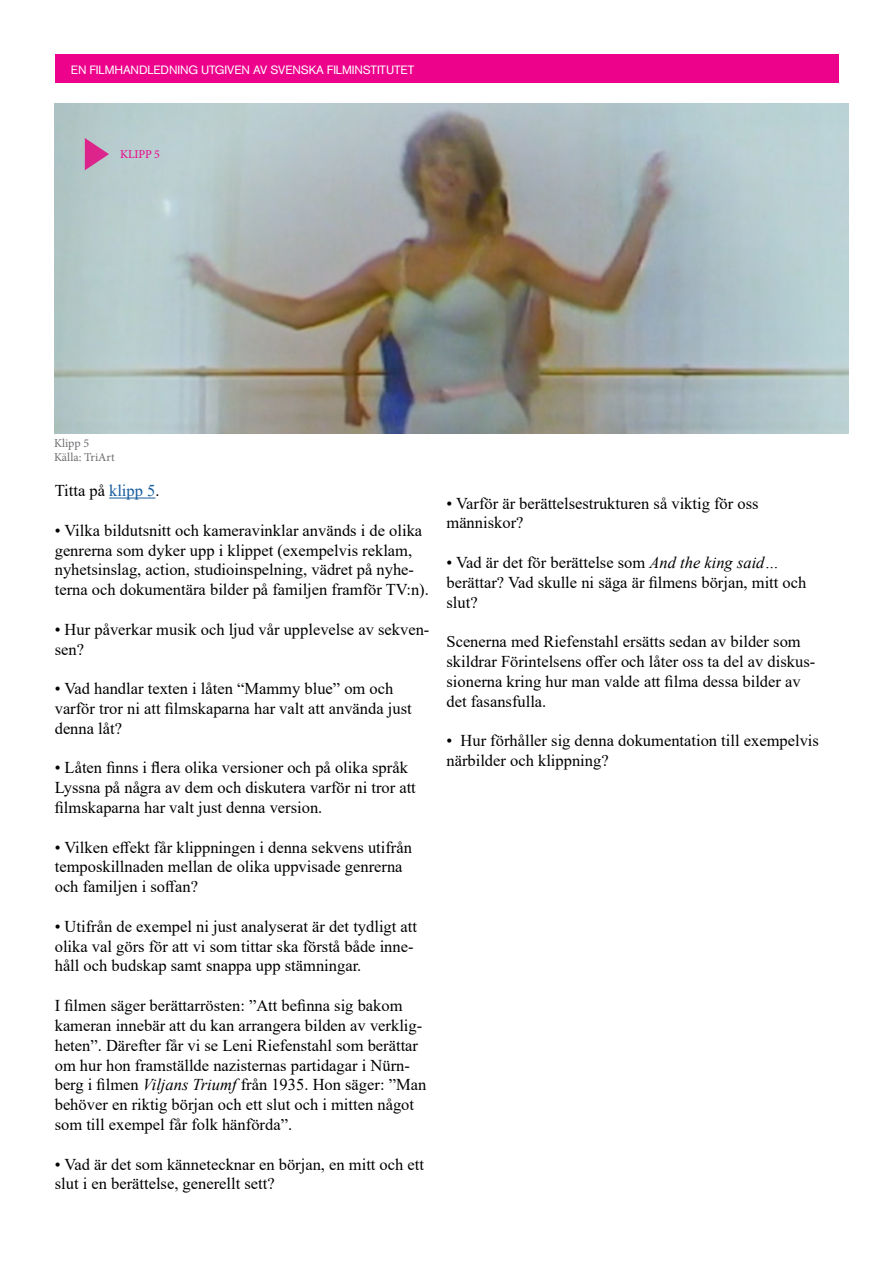
<style>
.page{position:relative;width:893px;height:1263px;background:#fff}
.page>*{position:absolute;margin:0;border:0;box-sizing:border-box;transform-origin:0 0}
.t1{font:16.5px/19.8px "Times New Roman";color:#000}
.t2{font:12px "Akzidenz Grotesk BQ";letter-spacing:-.01em;color:#fff}
.t3{font:12px "Minion Pro";color:#6c6d70}
.t4{font:12px "Minion Pro";letter-spacing:-.01em;color:#ed028c}
.s1{color:#175d9e}
.s2{font-style:italic}
</style>
<div class="page">
<div style="left:55px;top:55px;width:783px;height:28px;background:#ed028c"></div>
<hr style="left:109px;top:498px;width:46px;height:1px;background:#175d9e">
<img style="left:54px;top:103px;width:794px;height:331px">
<svg style="left:85px;top:138px;width:24px;height:32px"></svg>
<p class="t2" style="left:71px;top:63px;width:345px">EN FILMHANDLEDNING UTGIVEN AV SVENSKA FILMINSTITUTET</p>
<p class="t4" style="left:120px;top:146px;width:41px">KLIPP 5</p>
<p class="t3" style="left:54px;top:435px;width:37px">Klipp 5</p>
<p class="t3" style="left:54px;top:449px;width:62px">Källa: TriArt</p>
<p class="t1" style="left:55px;top:480px;width:106px">Titta på <span class="s1">klipp 5</span>.</p>
<p class="t1" style="left:55px;top:520px;width:376px">• Vilka bildutsnitt och kameravinklar används i de olika genrerna som dyker upp i klippet (exempelvis reklam, nyhetsinslag, action, studioinspelning, vädret på nyhe&shy;terna och dokumentära bilder på familjen framför TV:n).</p>
<p class="t1" style="left:55px;top:619px;width:376px">• Hur påverkar musik och ljud vår upplevelse av sekven&shy;sen?</p>
<p class="t1" style="left:55px;top:678px;width:358px">• Vad handlar texten i låten “Mammy blue” om och varför tror ni att filmskaparna har valt att använda just denna låt?</p>
<p class="t1" style="left:55px;top:757px;width:363px">• Låten finns i flera olika versioner och på olika språk<br>Lyssna på några av dem och diskutera varför ni tror att filmskaparna har valt just denna version.</p>
<p class="t1" style="left:55px;top:837px;width:359px">• Vilken effekt får klippningen i denna sekvens utifrån temposkillnaden mellan de olika uppvisade genrerna och familjen i soffan?</p>
<p class="t1" style="left:55px;top:916px;width:364px">• Utifrån de exempel ni just analyserat är det tydligt att olika val görs för att vi som tittar ska förstå både inne&shy;håll och budskap samt snappa upp stämningar.</p>
<p class="t1" style="left:55px;top:995px;width:373px">I filmen säger berättarrösten: ”Att befinna sig bakom kameran innebär att du kan arrangera bilden av verklig&shy;heten”. Därefter får vi se Leni Riefenstahl som berättar om hur hon framställde nazisternas partidagar i Nürn&shy;berg i filmen <span class="s2">Viljans Triumf</span> från 1935. Hon säger: ”Man behöver en riktig början och ett slut och i mitten något som till exempel får folk hänförda”.</p>
<p class="t1" style="left:55px;top:1153px;width:371px">• Vad är det som kännetecknar en början, en mitt och ett slut i en berättelse, generellt sett?</p>
<p class="t1" style="left:446px;top:493px;width:314px">• Varför är berättelsestrukturen så viktig för oss människor?</p>
<p class="t1" style="left:446px;top:552px;width:361px">• Vad är det för berättelse som <span class="s2">And the king said… </span>berättar? Vad skulle ni säga är filmens början, mitt och slut?</p>
<p class="t1" style="left:446px;top:631px;width:370px">Scenerna med Riefenstahl ersätts sedan av bilder som skildrar Förintelsens offer och låter oss ta del av diskus&shy;sionerna kring hur man valde att filma dessa bilder av det fasansfulla.</p>
<p class="t1" style="left:446px;top:730px;width:374px">• Hur förhåller sig denna dokumentation till exempelvis närbilder och klippning?</p>
</div>
